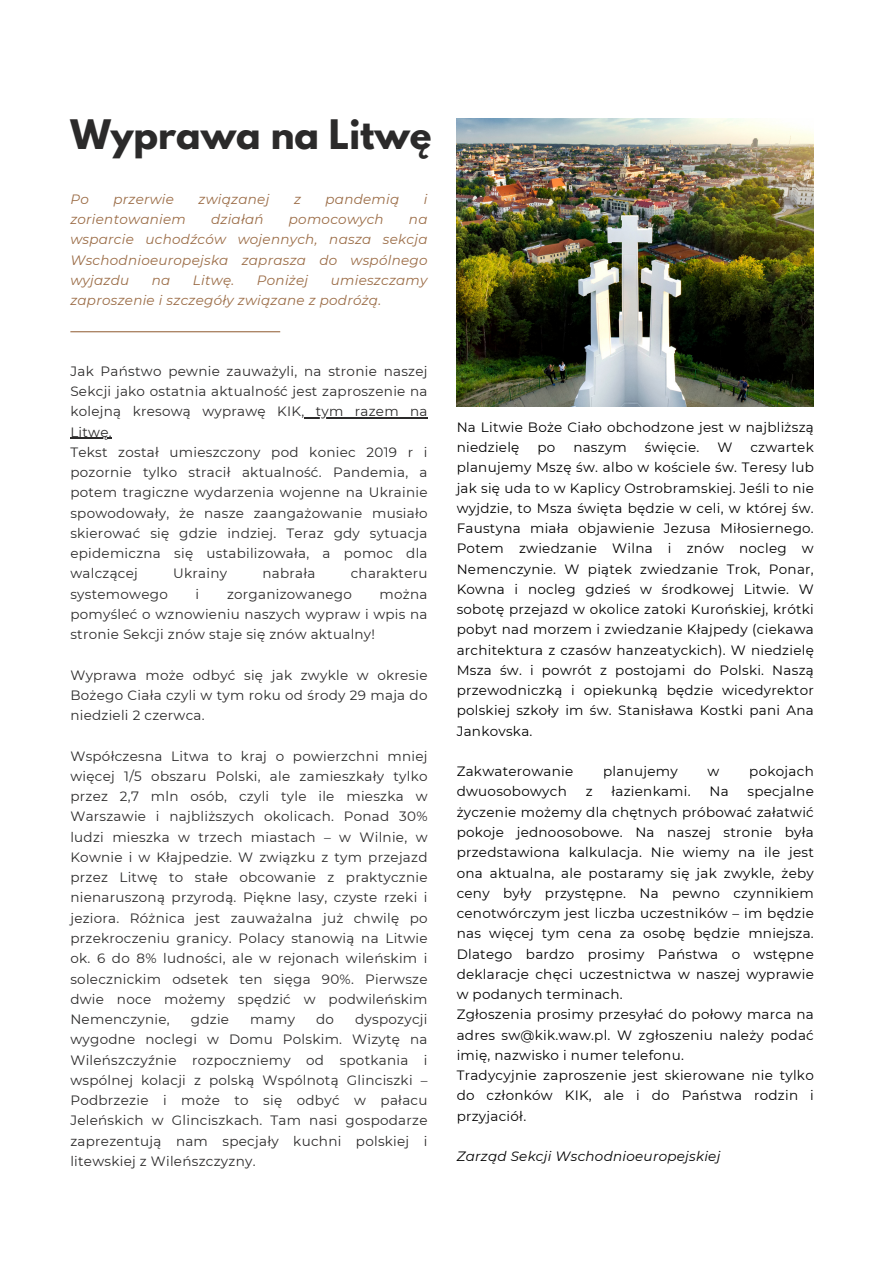
<style>
.page{position:relative;width:894px;height:1264px;background:#fff}
.page>*{position:absolute;margin:0;border:0;box-sizing:border-box;transform-origin:0 0}
.t1{font:700 36px "League Spartan";color:#2b2a2a}
.t2{font:13.5px/20.2px "Montserrat";letter-spacing:.02em;color:#2b2a2a;text-align:justify}
.t3{font:13.5px/20.2px "Montserrat";letter-spacing:.02em;color:#000}
.t4{font:italic 13.5px/20.2px "Montserrat";letter-spacing:.02em;color:#9b6c46;text-align:justify}
.t5{font:italic 13.5px "Montserrat";letter-spacing:.02em;color:#000}
</style>
<div class="page">
<hr style="left:70px;top:331px;width:210px;height:1px;background:#9b6c46">
<img style="left:456px;top:118px;width:357px;height:289px">
<hr style="left:304px;top:417px;width:123px;height:1px;background:#2b2a2a">
<hr style="left:70px;top:437px;width:42px;height:2px;background:#2b2a2a">
<h1 class="t1" style="left:70px;top:116px;width:363px">Wyprawa na Litwę</h1>
<p class="t4" style="left:70px;top:189px;width:20px">Po</p>
<p class="t4" style="left:113px;top:189px;width:62px">przerwie</p>
<p class="t4" style="left:198px;top:189px;width:72px">związanej</p>
<p class="t4" style="left:294px;top:189px;width:8px">z</p>
<p class="t4" style="left:325px;top:189px;width:75px">pandemią</p>
<p class="t4" style="left:424px;top:189px;width:5px">i</p>
<p class="t4" style="left:70px;top:209px;width:117px">zorientowaniem</p>
<p class="t4" style="left:211px;top:209px;width:54px">działań</p>
<p class="t4" style="left:289px;top:209px;width:96px">pomocowych</p>
<p class="t4" style="left:70px;top:209px;width:358px;text-indent:338px">na wsparcie uchodźców wojennych, nasza sekcja Wschodnioeuropejska zaprasza do wspólnego wyjazdu</p>
<p class="t4" style="left:152px;top:270px;width:20px">na</p>
<p class="t4" style="left:193px;top:270px;width:43px">Litwę.</p>
<p class="t4" style="left:257px;top:270px;width:53px">Poniżej</p>
<p class="t4" style="left:70px;top:270px;width:358px;text-indent:260px">umieszczamy zaproszenie i szczegóły związane z podróżą.</p>
<p class="t2" style="left:70px;top:361px;width:358px;text-align:left">Jak Państwo pewnie zauważyli, na stronie naszej Sekcji jako ostatnia aktualność jest zaproszenie na kolejną kresową wyprawę KIK, tym razem na Litwę.<br>Tekst został umieszczony pod koniec 2019 r i pozornie tylko stracił aktualność. Pandemia, a potem tragiczne wydarzenia wojenne na Ukrainie spowodowały, że nasze zaangażowanie musiało skierować się gdzie indziej. Teraz gdy sytuacja epidemiczna się ustabilizowała, a pomoc dla walczącej</p>
<p class="t2" style="left:173px;top:563px;width:55px">Ukrainy</p>
<p class="t2" style="left:262px;top:563px;width:54px">nabrała</p>
<p class="t2" style="left:350px;top:563px;width:78px">charakteru</p>
<p class="t2" style="left:70px;top:583px;width:99px">systemowego</p>
<p class="t2" style="left:195px;top:583px;width:5px">i</p>
<p class="t2" style="left:227px;top:583px;width:126px">zorganizowanego</p>
<p class="t2" style="left:70px;top:583px;width:358px;text-indent:309px">można pomyśleć o wznowieniu naszych wypraw i wpis na stronie Sekcji znów staje się znów aktualny!</p>
<p class="t2" style="left:70px;top:664px;width:358px">Wyprawa może odbyć się jak zwykle w okresie Bożego Ciała czyli w tym roku od środy 29 maja do niedzieli 2 czerwca.</p>
<p class="t2" style="left:70px;top:745px;width:358px">Współczesna Litwa to kraj o powierzchni mniej więcej 1/5 obszaru Polski, ale zamieszkały tylko przez 2,7 mln osób, czyli tyle ile mieszka w Warszawie i najbliższych okolicach. Ponad 30% ludzi mieszka w trzech miastach – w Wilnie, w Kownie i w Kłajpedzie. W związku z tym przejazd przez Litwę to stałe obcowanie z praktycznie nienaruszoną przyrodą. Piękne lasy, czyste rzeki i jeziora. Różnica jest zauważalna już chwilę po przekroczeniu granicy. Polacy stanowią na Litwie ok. 6 do 8% ludności, ale w rejonach wileńskim i solecznickim odsetek ten sięga 90%. Pierwsze dwie noce możemy spędzić w podwileńskim Nemenczynie,</p>
<p class="t2" style="left:70px;top:1009px;width:358px;text-indent:285px">dyspozycji wygodne noclegi w Domu Polskim. Wizytę na Wileńszczyźnie rozpoczniemy od spotkania i wspólnej kolacji z polską Wspólnotą Glinciszki – Podbrzezie i może to się odbyć w pałacu Jeleńskich w Glinciszkach. Tam nasi gospodarze zaprezentują nam specjały kuchni polskiej i litewskiej z Wileńszczyzny.</p>
<p class="t2" style="left:191px;top:1009px;width:40px">gdzie</p>
<p class="t2" style="left:250px;top:1009px;width:46px">mamy</p>
<p class="t2" style="left:316px;top:1009px;width:19px">do</p>
<p class="t3" style="left:456px;top:417px;width:358px">Na Litwie Boże Ciało obchodzone jest w najbliższą niedzielę</p>
<p class="t3" style="left:456px;top:437px;width:358px;text-align:justify;text-indent:293px">czwartek planujemy Mszę św. albo w kościele św. Teresy lub jak się uda to w Kaplicy Ostrobramskiej. Jeśli to nie wyjdzie, to Msza święta będzie w celi, w której św.<br>Faustyna miała objawienie Jezusa Miłosiernego.<br>Potem zwiedzanie Wilna i znów nocleg w Nemenczynie. W piątek zwiedzanie Trok, Ponar, Kowna i nocleg gdzieś w środkowej Litwie. W sobotę przejazd w okolice zatoki Kurońskiej, krótki pobyt nad morzem i zwiedzanie Kłajpedy (ciekawa architektura z czasów hanzeatyckich). W niedzielę Msza św. i powrót z postojami do Polski. Naszą przewodniczką i opiekunką będzie wicedyrektor polskiej szkoły im św. Stanisława Kostki pani Ana Jankovska.</p>
<p class="t3" style="left:456px;top:761px;width:118px">Zakwaterowanie</p>
<p class="t3" style="left:603px;top:761px;width:76px">planujemy</p>
<p class="t3" style="left:707px;top:761px;width:13px">w</p>
<p class="t3" style="left:749px;top:761px;width:66px">pokojach</p>
<p class="t3" style="left:456px;top:781px;width:112px">dwuosobowych</p>
<p class="t3" style="left:585px;top:781px;width:8px">z</p>
<p class="t3" style="left:611px;top:781px;width:81px">łazienkami.</p>
<p class="t3" style="left:709px;top:781px;width:21px">Na</p>
<p class="t3" style="left:537px;top:437px;width:19px">po</p>
<p class="t3" style="left:573px;top:437px;width:55px">naszym</p>
<p class="t3" style="left:644px;top:437px;width:56px">święcie.</p>
<p class="t3" style="left:717px;top:437px;width:16px">W</p>
<p class="t3" style="left:456px;top:781px;width:358px;text-indent:291px">specjalne życzenie możemy dla chętnych próbować załatwić pokoje jednoosobowe. Na naszej stronie była przedstawiona kalkulacja. Nie wiemy na ile jest ona aktualna, ale postaramy się jak zwykle, żeby ceny były przystępne. Na pewno czynnikiem cenotwórczym jest liczba uczestników – im będzie nas więcej tym cena za osobę będzie mniejsza.<br>Dlatego bardzo prosimy Państwa o wstępne deklaracje chęci uczestnictwa w naszej wyprawie w podanych terminach.<br>Zgłoszenia prosimy przesyłać do połowy marca na adres sw@kik.waw.pl. W zgłoszeniu należy podać imię, nazwisko i numer telefonu.<br>Tradycyjnie zaproszenie jest skierowane nie tylko do członków KIK, ale i do Państwa rodzin i przyjaciół.</p>
<p class="t5" style="left:456px;top:1148px;width:265px">Zarząd Sekcji Wschodnioeuropejskiej</p>
</div>
